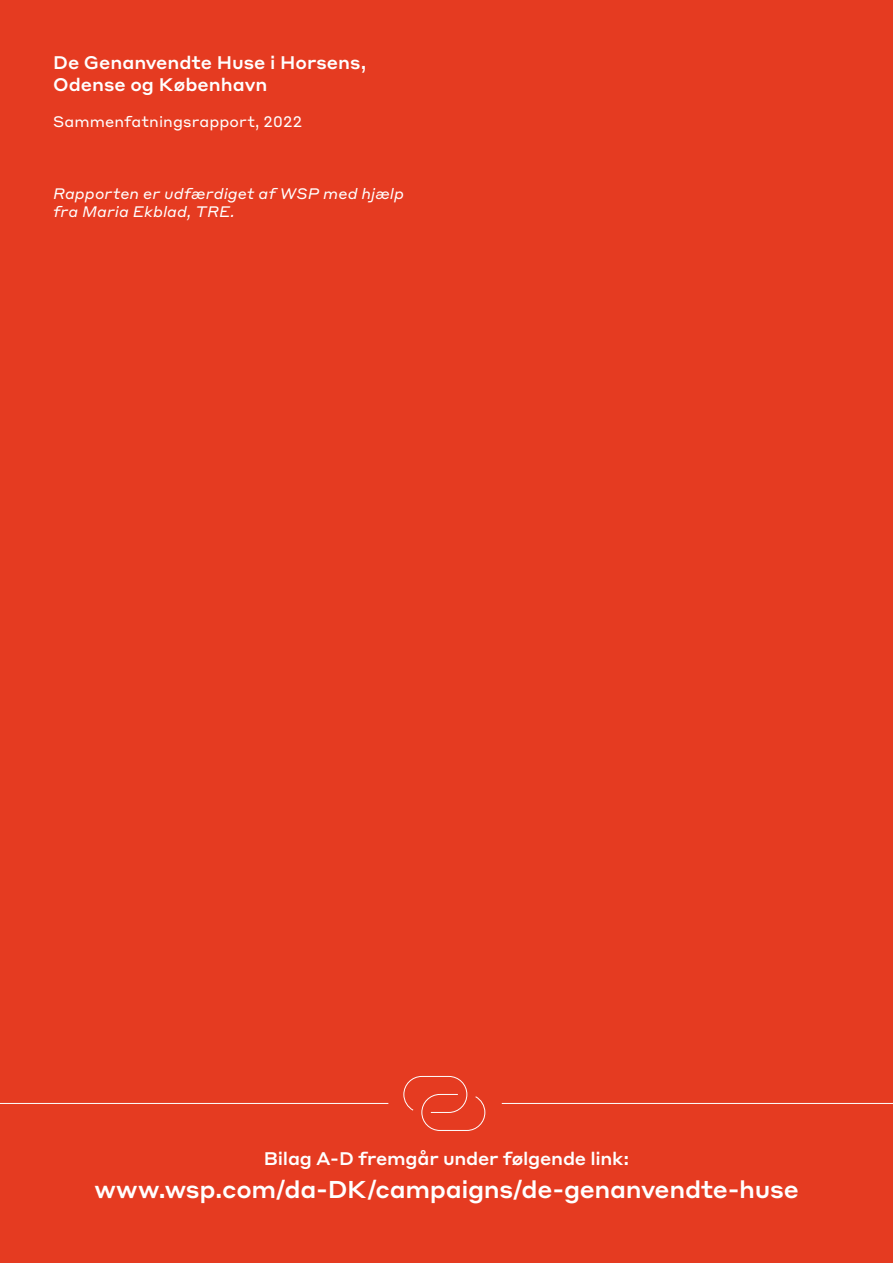
<style>
.page{position:relative;width:893px;height:1263px;background:#e53b21}
.page>*{position:absolute;margin:0;border:0;box-sizing:border-box;transform-origin:0 0}
.t1{font:500 24px "Styrene A";letter-spacing:-.015em;color:#fff}
.t2{font:500 18px/21.6px "Styrene A";letter-spacing:-.005em;color:#fff}
.t3{font:italic 15px/18px "Styrene A";letter-spacing:.005em;color:#fff}
.t4{font:15px "Styrene A";letter-spacing:.005em;color:#fff}
</style>
<div class="page">
<hr style="left:0;top:1103px;width:388px;height:1px;background:#fff">
<hr style="left:502px;top:1103px;width:391px;height:1px;background:#fff">
<svg style="left:403px;top:1076px;width:83px;height:55px"></svg>
<p class="t2" style="left:53px;top:50px;width:315px">De Genanvendte Huse i Horsens,<br>Odense og København</p>
<p class="t4" style="left:53px;top:109px;width:250px">Sammenfatningsrapport, 2022</p>
<p class="t3" style="left:53px;top:183px;width:352px">Rapporten er udfærdiget af WSP med hjælp fra Maria Ekblad, TRE.</p>
<p class="t2" style="left:264px;top:1146px;width:367px">Bilag A-D fremgår under følgende link:</p>
<h1 class="t1" style="left:94px;top:1169px;width:706px">www.wsp.com/da-DK/campaigns/de-genanvendte-huse</h1>
</div>
